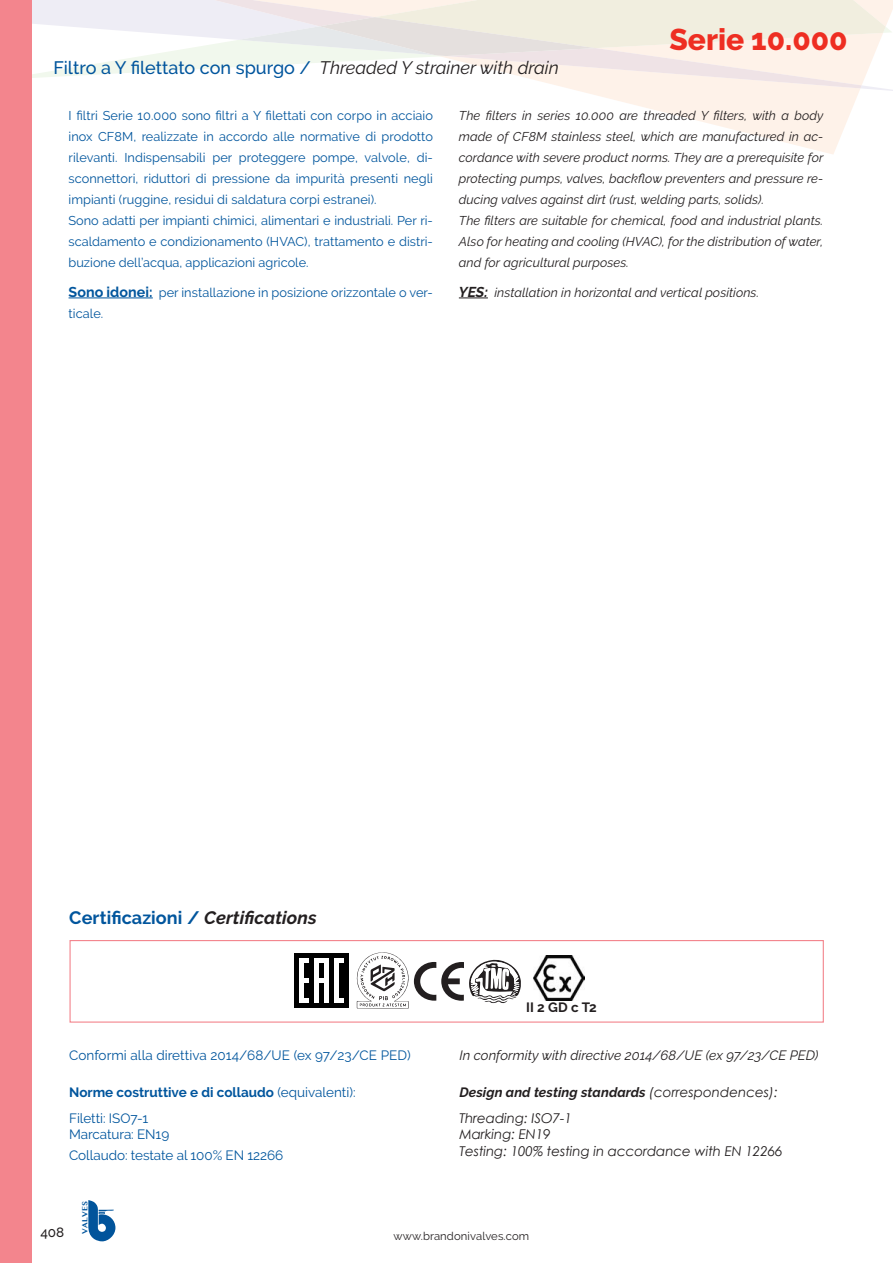
<style>
.page{position:relative;width:893px;height:1263px;background:#fff}
.page>*{position:absolute;margin:0;border:0;box-sizing:border-box;transform-origin:0 0}
.t1{font:800 30px "Raleway";color:#ee2e22}
.t2{font:500 18px "Raleway";color:#01559d}
.t3{font:700 18px "Raleway";letter-spacing:.005em;color:#01559d}
.t4{font:13.5px "Raleway";letter-spacing:-.005em;color:#01559d}
.t5{font:italic 13.5px "Century Gothic";letter-spacing:-.005em;color:#231f20}
.t6{font:italic 13.5px "Raleway";letter-spacing:.005em;color:#231f20}
.t7{font:italic 700 13.5px "Raleway";letter-spacing:.005em;color:#231f20}
.t8{font:700 13.5px "Raleway";color:#01559d}
.t9{font:700 13.5px "Raleway";color:#231f20}
.t10{font:500 13.5px "Raleway";color:#231f20}
.t11{font:12.75px/21px "Raleway";letter-spacing:.005em;color:#01559d;text-align:justify}
.t12{font:italic 12.75px/21px "Raleway";letter-spacing:.005em;color:#231f20;text-align:justify}
.t13{font:11.25px "Raleway";letter-spacing:.01em;color:#231f20}
.t14{font:700 7.8px "Lao MN";color:#01549b}
.s1{font-weight:400;font-style:italic;color:#231f20}
.s2{font-weight:700;font-size:14.25px}
.s3{font-style:italic;color:#231f20}
.s4{font-weight:400}
.s5{font-family:"Century Gothic";font-weight:400}
</style>
<div class="page">
<svg style="left:584px;top:92px;width:275px;height:62px;fill:#fef3eb"></svg>
<svg style="left:32px;top:0;width:861px;height:92px"></svg>
<svg style="left:165px;top:0;width:697px;height:88px"></svg>
<svg style="left:239px;top:0;width:647px;height:56px;background:#f1ece3"></svg>
<div style="left:0;top:0;width:32px;height:1263px;background:#f3858d"></div>
<svg style="left:88px;top:1200px;width:27px;height:41px"></svg>
<hr style="left:69px;top:298px;width:84px;height:1px;background:#01559d">
<svg style="left:459px;top:298px;width:29px;height:1px"></svg>
<div style="left:70px;top:940px;width:754px;height:83px;border:1px solid #f3858d"></div>
<img style="left:295px;top:953px;width:54px;height:54px">
<img style="left:534px;top:955px;width:51px;height:45px">
<svg style="left:357px;top:952px;width:164px;height:56px"></svg>
<p class="t1" style="left:669px;top:22px;width:180px">Serie 10.000</p>
<p class="t2" style="left:53px;top:57px;width:507px">Filtro a Y filettato con spurgo / <span class="s1">Threaded Y strainer with drain</span></p>
<p class="t11" style="left:69px;top:105px;width:366px">I filtri Serie 10.000 sono filtri a Y filettati con corpo in acciaio inox CF8M, realizzate in accordo alle normative di prodotto rilevanti. Indispensabili per proteggere pompe, valvole, di&shy;sconnettori, riduttori di pressione da impurità presenti negli impianti (ruggine, residui di saldatura corpi estranei).</p>
<p class="t11" style="left:69px;top:210px;width:366px">Sono adatti per impianti chimici, alimentari e industriali. Per ri&shy;scaldamento e condizionamento (HVAC), trattamento e distri&shy;buzione dell’acqua, applicazioni agricole.</p>
<p class="t11" style="left:69px;top:282px;width:366px"><span class="s2">Sono idonei:</span> per installazione in posizione orizzontale o ver&shy;ticale.</p>
<p class="t12" style="left:459px;top:105px;width:366px">The filters in series 10.000 are threaded Y filters, with a body made of CF8M stainless steel, which are manufactured in ac&shy;cordance with severe product norms. They are a prerequisite for protecting pumps, valves, backflow preventers and pressure re&shy;ducing valves against dirt (rust, welding parts, solids).</p>
<p class="t12" style="left:459px;top:210px;width:366px">The filters are suitable for chemical, food and industrial plants.<br>Also for heating and cooling (HVAC), for the distribution of water, and for agricultural purposes.</p>
<p class="t12" style="left:459px;top:282px;width:302px"><span class="s2">YES:</span> installation in horizontal and vertical positions.</p>
<p class="t3" style="left:69px;top:908px;width:249px">Certificazioni / <span class="s3">Certifications</span></p>
<p class="t4" style="left:69px;top:1047px;width:343px">Conformi alla direttiva 2014/68/UE (ex 97/23/CE PED)</p>
<p class="t8" style="left:69px;top:1085px;width:288px">Norme costruttive e di collaudo <span class="s4">(equivalenti):</span></p>
<p class="t4" style="left:69px;top:1110px;width:81px">Filetti: ISO7-1</p>
<p class="t4" style="left:69px;top:1126px;width:102px">Marcatura: EN19</p>
<p class="t4" style="left:69px;top:1147px;width:216px">Collaudo: testate al 100% EN 12266</p>
<p class="t9" style="left:526px;top:1000px;width:72px">II 2 GD c T2</p>
<p class="t6" style="left:459px;top:1047px;width:361px">In conformity with directive 2014/68/UE (ex 97/23/CE PED)</p>
<p class="t7" style="left:459px;top:1084px;width:320px">Design and testing standards <span class="s5">(correspondences):</span></p>
<p class="t5" style="left:459px;top:1109px;width:114px">Threading: ISO7-1</p>
<p class="t5" style="left:459px;top:1126px;width:93px">Marking: EN19</p>
<p class="t5" style="left:459px;top:1142px;width:325px">Testing: 100% testing in accordance with EN 12266</p>
<p class="t14" style="left:80px;top:1233px;width:34px;rotate:-90deg">VALVES</p>
<p class="t10" style="left:40px;top:1225px;width:25px">408</p>
<p class="t13" style="left:394px;top:1229px;width:137px">www.brandonivalves.com</p>
</div>
